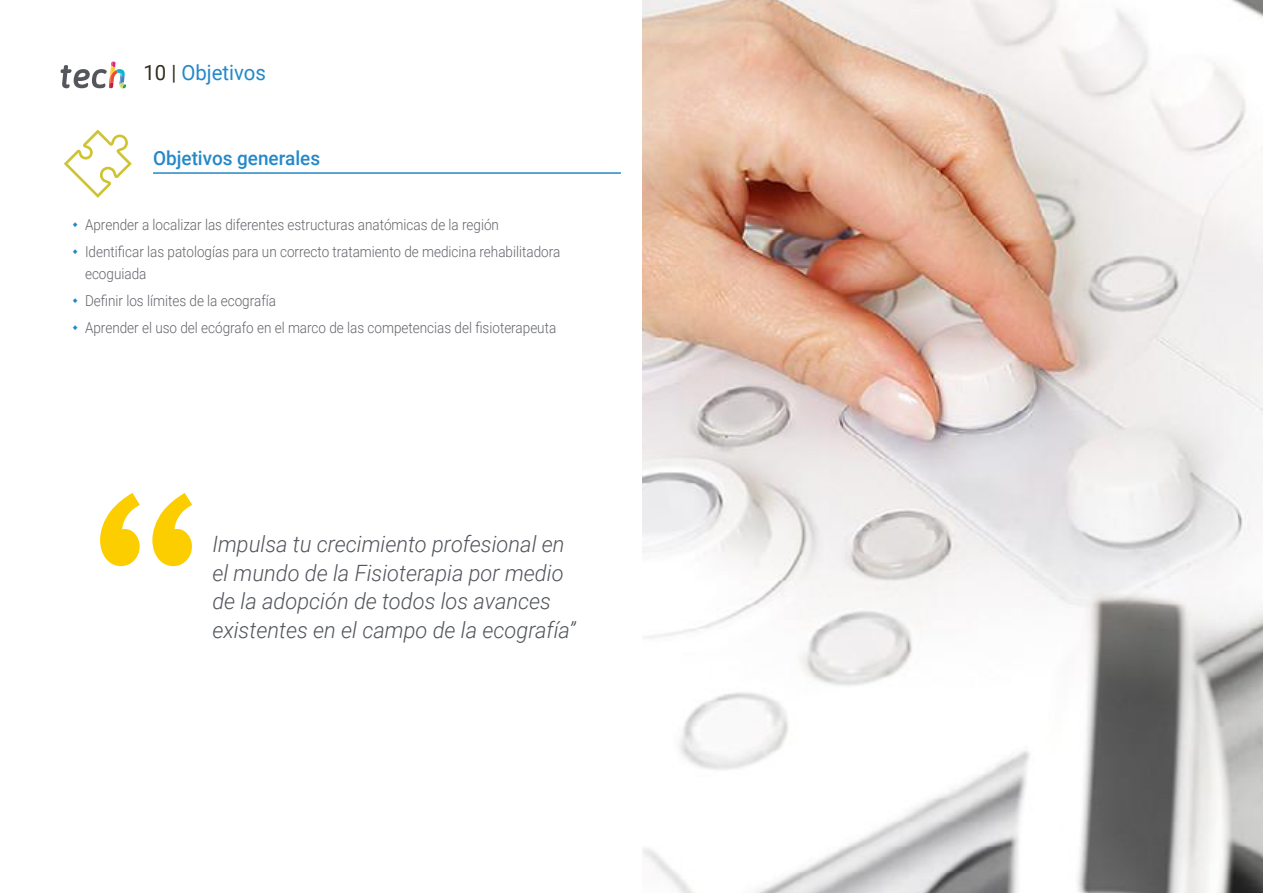
<style>
.page{position:relative;width:1263px;height:893px;background:#fff}
.page>*{position:absolute;margin:0;border:0;box-sizing:border-box;transform-origin:0 0}
.t1{font:italic 300 22.5px/28.5px "Roboto";color:#52555b}
.t2{font:21px "Roboto";color:#2488c9}
.t3{font:500 19.5px "Roboto";color:#2488c9}
.t4{font:300 15px/26.7px "Roboto";color:#61646a;scale:.9 1}
.s1{color:#312e20}
</style>
<div class="page">
<hr style="left:153px;top:173px;width:468px;height:1px;background:#2488c9">
<svg style="left:64px;top:130px;width:68px;height:68px"></svg>
<img style="left:642px;top:0;width:621px;height:893px">
<svg style="left:61px;top:62px;width:65px;height:27px"></svg>
<svg style="left:100px;top:493px;width:92px;height:73px"></svg>
<h2 class="t2" style="left:144px;top:57px;width:124px"><span class="s1">10 |</span> Objetivos</h2>
<h3 class="t3" style="left:153px;top:144px;width:169px">Objetivos generales</h3>
<p class="t4" style="left:85px;top:211px;width:529px">Aprender a localizar las diferentes estructuras anatómicas de la región<br>Identificar las patologías para un correcto tratamiento de medicina rehabilitadora</p>
<p class="t4" style="left:85px;top:260px;width:525px">ecoguiada<br>Definir los límites de la ecografía<br>Aprender el uso del ecógrafo en el marco de las competencias del fisioterapeuta</p>
<h1 class="t1" style="left:212px;top:529px;width:365px">Impulsa tu crecimiento profesional en el mundo de la Fisioterapia por medio de la adopción de todos los avances existentes en el campo de la ecografía”</h1>
</div>
